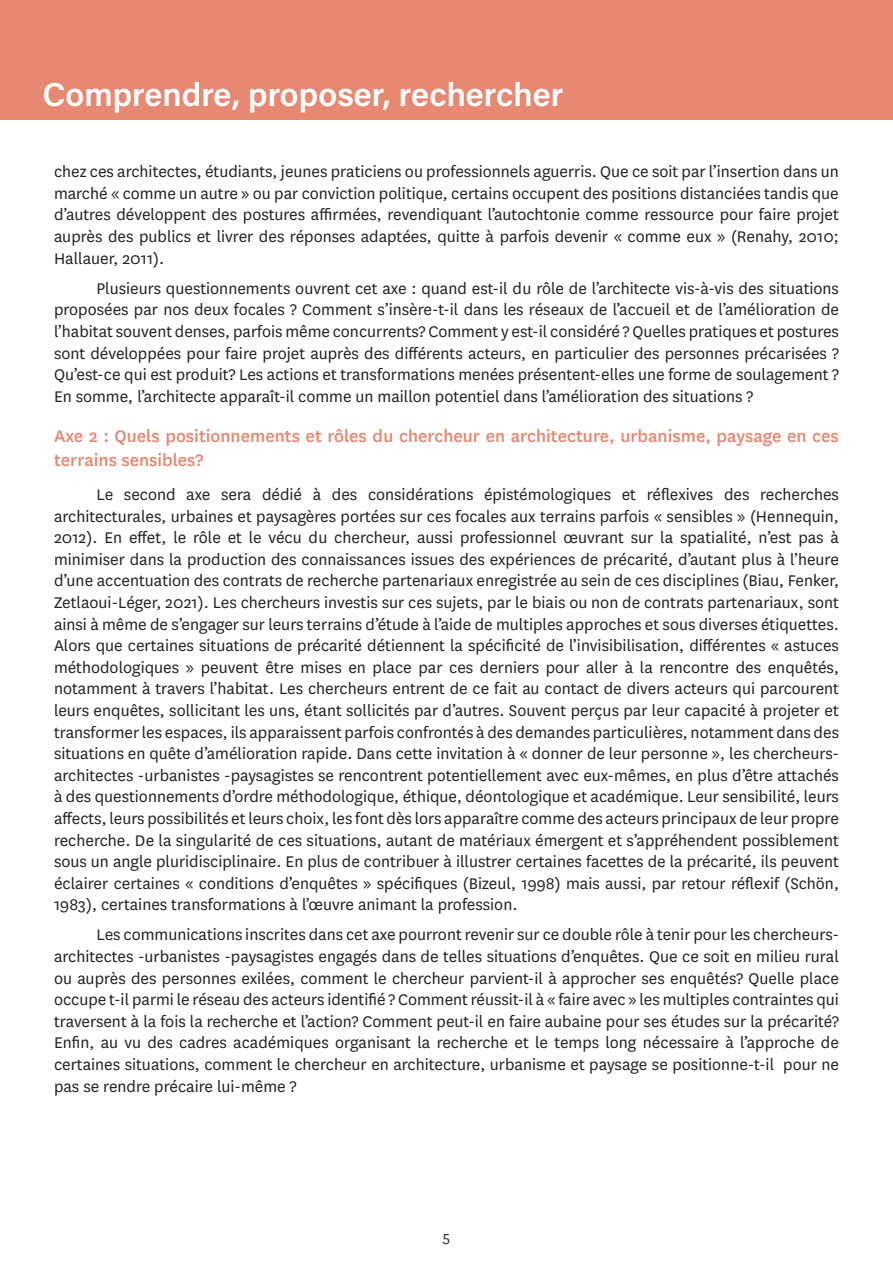
<style>
.page{position:relative;width:893px;height:1263px;background:#fff}
.page>*{position:absolute;margin:0;border:0;box-sizing:border-box;transform-origin:0 0}
.t1{font:33px "Acumin Variable Concept";color:#fff}
.Liste{font:500 19.5px/23.4px "National";color:#e78873}
.Liste-2{font:18px/21.6px "National";color:#231f20;text-align:justify}
.t2{font:16.5px "National";color:#231f20}
</style>
<div class="page">
<div style="left:0;top:0;width:893px;height:119px;background:#e78873"></div>
<p class="t1" style="left:43px;top:72px;width:522px">Comprendre, proposer, rechercher</p>
<p class="Liste-2" style="left:54px;top:160px;width:786px">chez ces architectes, étudiants, jeunes praticiens ou professionnels aguerris. Que ce soit par l’insertion dans un marché « comme un autre » ou par conviction politique, certains occupent des positions distanciées tandis que d’autres développent des postures affirmées, revendiquant l’autochtonie comme ressource pour faire projet auprès des publics et livrer des réponses adaptées, quitte à parfois devenir « comme eux » (Renahy, 2010; Hallauer, 2011).</p>
<p class="Liste-2" style="left:54px;top:277px;width:786px;text-indent:43px">Plusieurs questionnements ouvrent cet axe : quand est-il du rôle de l’architecte vis-à-vis des situations proposées par nos deux focales ? Comment s’insère-t-il dans les réseaux de l’accueil et de l’amélioration de l’habitat souvent denses, parfois même concurrents? Comment y est-il considéré ? Quelles pratiques et postures sont développées pour faire projet auprès des différents acteurs, en particulier des personnes précarisées ?<br>Qu’est-ce qui est produit? Les actions et transformations menées présentent-elles une forme de soulagement ?<br>En somme, l’architecte apparaît-il comme un maillon potentiel dans l’amélioration des situations ?</p>
<p class="Liste" style="left:54px;top:423px;width:786px">Axe 2 : Quels positionnements et rôles du chercheur en architecture, urbanisme, paysage en ces terrains sensibles?</p>
<p class="Liste-2" style="left:54px;top:483px;width:786px;text-indent:43px">Le second axe sera dédié à des considérations épistémologiques et réflexives des recherches architecturales, urbaines et paysagères portées sur ces focales aux terrains parfois « sensibles » (Hennequin, 2012). En effet, le rôle et le vécu du chercheur, aussi professionnel œuvrant sur la spatialité, n’est pas à minimiser dans la production des connaissances issues des expériences de précarité, d’autant plus à l’heure d’une accentuation des contrats de recherche partenariaux enregistrée au sein de ces disciplines (Biau, Fenker, Zetlaoui-Léger, 2021). Les chercheurs investis sur ces sujets, par le biais ou non de contrats partenariaux, sont ainsi à même de s’engager sur leurs terrains d’étude à l’aide de multiples approches et sous diverses étiquettes.<br>Alors que certaines situations de précarité détiennent la spécificité de l’invisibilisation, différentes « astuces méthodologiques » peuvent être mises en place par ces derniers pour aller à la rencontre des enquêtés, notamment à travers l’habitat. Les chercheurs entrent de ce fait au contact de divers acteurs qui parcourent leurs enquêtes, sollicitant les uns, étant sollicités par d’autres. Souvent perçus par leur capacité à projeter et transformer les espaces, ils apparaissent parfois confrontés à des demandes particulières, notamment dans des situations en quête d’amélioration rapide. Dans cette invitation à « donner de leur personne », les chercheurs&shy;architectes -urbanistes -paysagistes se rencontrent potentiellement avec eux-mêmes, en plus d’être attachés à des questionnements d’ordre méthodologique, éthique, déontologique et académique. Leur sensibilité, leurs affects, leurs possibilités et leurs choix, les font dès lors apparaître comme des acteurs principaux de leur propre recherche. De la singularité de ces situations, autant de matériaux émergent et s’appréhendent possiblement sous un angle pluridisciplinaire. En plus de contribuer à illustrer certaines facettes de la précarité, ils peuvent éclairer certaines « conditions d’enquêtes » spécifiques (Bizeul, 1998) mais aussi, par retour réflexif (Schön, 1983), certaines transformations à l’œuvre animant la profession.</p>
<p class="Liste-2" style="left:54px;top:923px;width:786px;text-indent:43px">Les communications inscrites dans cet axe pourront revenir sur ce double rôle à tenir pour les chercheurs&shy;architectes -urbanistes -paysagistes engagés dans de telles situations d’enquêtes. Que ce soit en milieu rural ou auprès des personnes exilées, comment le chercheur parvient-il à approcher ses enquêtés? Quelle place occupe t-il parmi le réseau des acteurs identifié ? Comment réussit-il à « faire avec » les multiples contraintes qui traversent à la fois la recherche et l’action? Comment peut-il en faire aubaine pour ses études sur la précarité?<br>Enfin, au vu des cadres académiques organisant la recherche et le temps long nécessaire à l’approche de certaines situations, comment le chercheur en architecture, urbanisme et paysage se positionne-t-il pour ne pas se rendre précaire lui-même ?</p>
<p class="t2" style="left:443px;top:1226px;width:9px">5</p>
</div>
